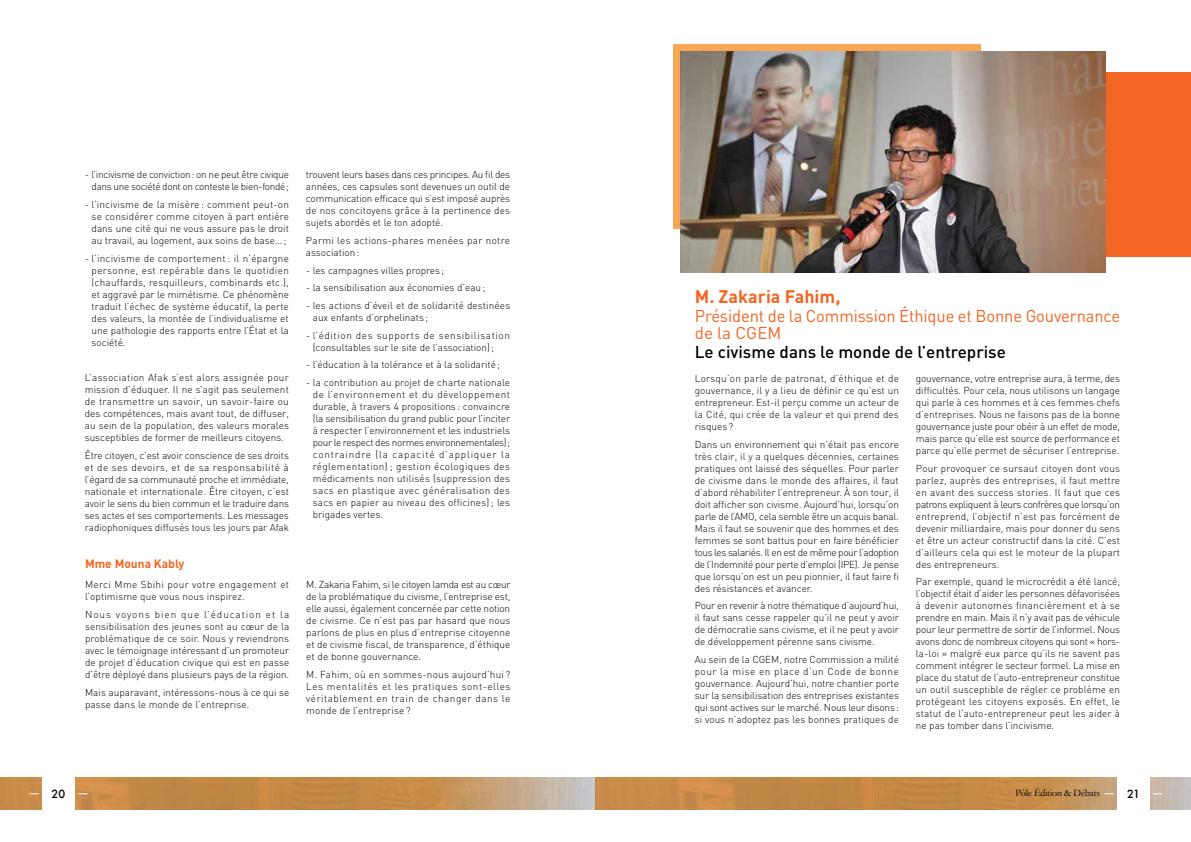
<style>
.page{position:relative;width:1191px;height:842px;background:#fff}
.page>*{position:absolute;margin:0;border:0;box-sizing:border-box;transform-origin:0 0}
.t1{font:700 18px "DIN";color:#f26522}
.t2{font:17px/17px "DIN";letter-spacing:-.005em;color:#f26522}
.t3{font:500 17px "DIN";color:#000}
.t4{font:700 12px "DIN";color:#f26522}
.t5{font:500 11px "Futura";color:#000}
.t6{font:300 10px/12px "DIN";color:#000;text-align:justify}
.t7{font:300 10px/12px "DIN";letter-spacing:-.03em;color:#000;text-align:right}
.t8{font:300 10px/12px "DIN";letter-spacing:.06em;color:#000}
.t9{font:300 10px/12px "DIN";letter-spacing:.03em;color:#000}
.t10{font:10px "Garamond";letter-spacing:-.02em;color:#000}
</style>
<div class="page">
<svg style="left:595px;top:778px;width:596px;height:32px;background:#c58f53"></svg>
<svg style="left:0;top:778px;width:595px;height:32px;background:#c5925b"></svg>
<div style="left:746px;top:72px;width:445px;height:185px;background:#f26522"></div>
<div style="left:673px;top:44px;width:308px;height:184px;background:#faa755"></div>
<img style="left:680px;top:51px;width:425px;height:221px">
<div style="left:1117px;top:777px;width:32px;height:34px;background:#fff"></div>
<div style="left:42px;top:774px;width:32px;height:40px;background:#fff"></div>
<p class="t7" style="left:85px;top:168px;width:206px">- l’incivisme de conviction: on ne peut être civique dans une société dont on conteste le bien-fondé;</p>
<p class="t6" style="left:92px;top:198px;width:199px;text-indent:-7px">- l’incivisme de la misère : comment peut-on se considérer comme citoyen à part entière dans une cité qui ne vous assure pas le droit au travail, au logement, aux soins de base…;</p>
<p class="t6" style="left:92px;top:252px;width:199px;text-indent:-7px">- l’incivisme de comportement : il n’épargne personne, est repérable dans le quotidien (chauffards, resquilleurs, combinards etc.), et aggravé par le mimétisme. Ce phénomène traduit l’échec de système éducatif, la perte des valeurs, la montée de l’individualisme et une pathologie des rapports entre l’État et la société.</p>
<p class="t6" style="left:85px;top:371px;width:206px">L’association Afak s’est alors assignée pour mission d’éduquer. Il ne s’agit pas seulement de transmettre un savoir, un savoir-faire ou des compétences, mais avant tout, de diffuser, au sein de la population, des valeurs morales susceptibles de former de meilleurs citoyens.</p>
<p class="t6" style="left:85px;top:449px;width:206px">Être citoyen, c’est avoir conscience de ses droits et de ses devoirs, et de sa responsabilité à l’égard de sa communauté proche et immédiate, nationale et internationale. Être citoyen, c’est avoir le sens du bien commun et le traduire dans ses actes et ses comportements. Les messages radiophoniques diffusés tous les jours par Afak</p>
<p class="t4" style="left:85px;top:555px;width:101px">Mme Mouna Kably</p>
<p class="t6" style="left:85px;top:579px;width:206px">Merci Mme Sbihi pour votre engagement et l’optimisme que vous nous inspirez.</p>
<p class="t6" style="left:85px;top:608px;width:206px">Nous voyons bien que l’éducation et la sensibilisation des jeunes sont au cœur de la problématique de ce soir. Nous y reviendrons avec le témoignage intéressant d’un promoteur de projet d’éducation civique qui est en passe d’être déployé dans plusieurs pays de la région.</p>
<p class="t6" style="left:85px;top:686px;width:206px">Mais auparavant, intéressons-nous à ce qui se passe dans le monde de l’entreprise.</p>
<p class="t6" style="left:306px;top:168px;width:206px">trouvent leurs bases dans ces principes. Au fil des années, ces capsules sont devenues un outil de communication efficace qui s’est imposé auprès de nos concitoyens grâce à la pertinence des sujets abordés et le ton adopté.</p>
<p class="t9" style="left:306px;top:234px;width:206px">Parmi les actions-phares menées par notre association:</p>
<p class="t6" style="left:306px;top:264px;width:140px">- les campagnes villes propres;</p>
<p class="t6" style="left:306px;top:281px;width:181px">- la sensibilisation aux économies d’eau;</p>
<p class="t6" style="left:313px;top:299px;width:199px;text-indent:-7px">- les actions d’éveil et de solidarité destinées aux enfants d’orphelinats;</p>
<p class="t8" style="left:313px;top:329px;width:199px;text-indent:-7px">- l’édition des supports de sensibilisation (consultables sur le site de l’association);</p>
<p class="t6" style="left:306px;top:358px;width:196px">- l’éducation à la tolérance et à la solidarité;</p>
<p class="t6" style="left:313px;top:376px;width:199px;text-indent:-7px">- la contribution au projet de charte nationale de l’environnement et du développement durable, à travers 4 propositions : convaincre (la sensibilisation du grand public pour l’inciter à respecter l’environnement et les industriels pour le respect des normes environnementales); contraindre (la capacité d’appliquer la réglementation) ; gestion écologiques des médicaments non utilisés (suppression des sacs en plastique avec généralisation des sacs en papier au niveau des officines) ; les brigades vertes.</p>
<p class="t6" style="left:306px;top:579px;width:206px">M. Zakaria Fahim, si le citoyen lamda est au cœur de la problématique du civisme, l’entreprise est, elle aussi, également concernée par cette notion de civisme. Ce n’est pas par hasard que nous parlons de plus en plus d’entreprise citoyenne et de civisme fiscal, de transparence, d’éthique et de bonne gouvernance.</p>
<p class="t6" style="left:306px;top:668px;width:206px">M. Fahim, où en sommes-nous aujourd’hui ?<br>Les mentalités et les pratiques sont-elles véritablement en train de changer dans le monde de l’entreprise?</p>
<h1 class="t1" style="left:694px;top:284px;width:147px">M. Zakaria Fahim,</h1>
<h2 class="t2" style="left:694px;top:307px;width:427px">Président de la Commission Éthique et Bonne Gouvernance de la CGEM</h2>
<h2 class="t3" style="left:694px;top:341px;width:313px">Le civisme dans le monde de l’entreprise</h2>
<p class="t6" style="left:916px;top:372px;width:206px">gouvernance, votre entreprise aura, à terme, des difficultés. Pour cela, nous utilisons un langage qui parle à ces hommes et à ces femmes chefs d’entreprises. Nous ne faisons pas de la bonne gouvernance juste pour obéir à un effet de mode, mais parce qu’elle est source de performance et parce qu’elle permet de sécuriser l’entreprise.</p>
<p class="t6" style="left:916px;top:462px;width:206px">Pour provoquer ce sursaut citoyen dont vous parlez, auprès des entreprises, il faut mettre en avant des success stories. Il faut que ces patrons expliquent à leurs confrères que lorsqu’on entreprend, l’objectif n’est pas forcément de devenir milliardaire, mais pour donner du sens et être un acteur constructif dans la cité. C’est d’ailleurs cela qui est le moteur de la plupart des entrepreneurs.</p>
<p class="t6" style="left:916px;top:576px;width:206px">Par exemple, quand le microcrédit a été lancé, l’objectif était d’aider les personnes défavorisées à devenir autonomes financièrement et à se prendre en main. Mais il n’y avait pas de véhicule pour leur permettre de sortir de l’informel. Nous avons donc de nombreux citoyens qui sont « hors&shy;la-loi » malgré eux parce qu’ils ne savent pas comment intégrer le secteur formel. La mise en place du statut de l’auto-entrepreneur constitue un outil susceptible de régler ce problème en protégeant les citoyens exposés. En effet, le statut de l’auto-entrepreneur peut les aider à ne pas tomber dans l’incivisme.</p>
<p class="t6" style="left:694px;top:372px;width:206px">Lorsqu’on parle de patronat, d’éthique et de gouvernance, il y a lieu de définir ce qu’est un entrepreneur. Est-il perçu comme un acteur de la Cité, qui crée de la valeur et qui prend des risques?</p>
<p class="t6" style="left:694px;top:438px;width:206px">Dans un environnement qui n’était pas encore très clair, il y a quelques décennies, certaines pratiques ont laissé des séquelles. Pour parler de civisme dans le monde des affaires, il faut d’abord réhabiliter l’entrepreneur. À son tour, il doit afficher son civisme. Aujourd’hui, lorsqu’on parle de l’AMO, cela semble être un acquis banal.<br>Mais il faut se souvenir que des hommes et des femmes se sont battus pour en faire bénéficier tous les salariés. Il en est de même pour l’adoption de l’Indemnité pour perte d’emploi (IPE). Je pense que lorsqu’on est un peu pionnier, il faut faire fi des résistances et avancer.</p>
<p class="t6" style="left:694px;top:600px;width:206px">Pour en revenir à notre thématique d’aujourd’hui, il faut sans cesse rappeler qu’il ne peut y avoir de démocratie sans civisme, et il ne peut y avoir de développement pérenne sans civisme.</p>
<p class="t6" style="left:694px;top:653px;width:206px">Au sein de la CGEM, notre Commission a milité pour la mise en place d’un Code de bonne gouvernance. Aujourd’hui, notre chantier porte sur la sensibilisation des entreprises existantes qui sont actives sur le marché. Nous leur disons: si vous n’adoptez pas les bonnes pratiques de</p>
<p class="t10" style="left:1015px;top:787px;width:86px">Pôle Édition &amp; Débats</p>
<p class="t5" style="left:52px;top:787px;width:15px">20</p>
<p class="t5" style="left:1127px;top:787px;width:14px">21</p>
</div>
